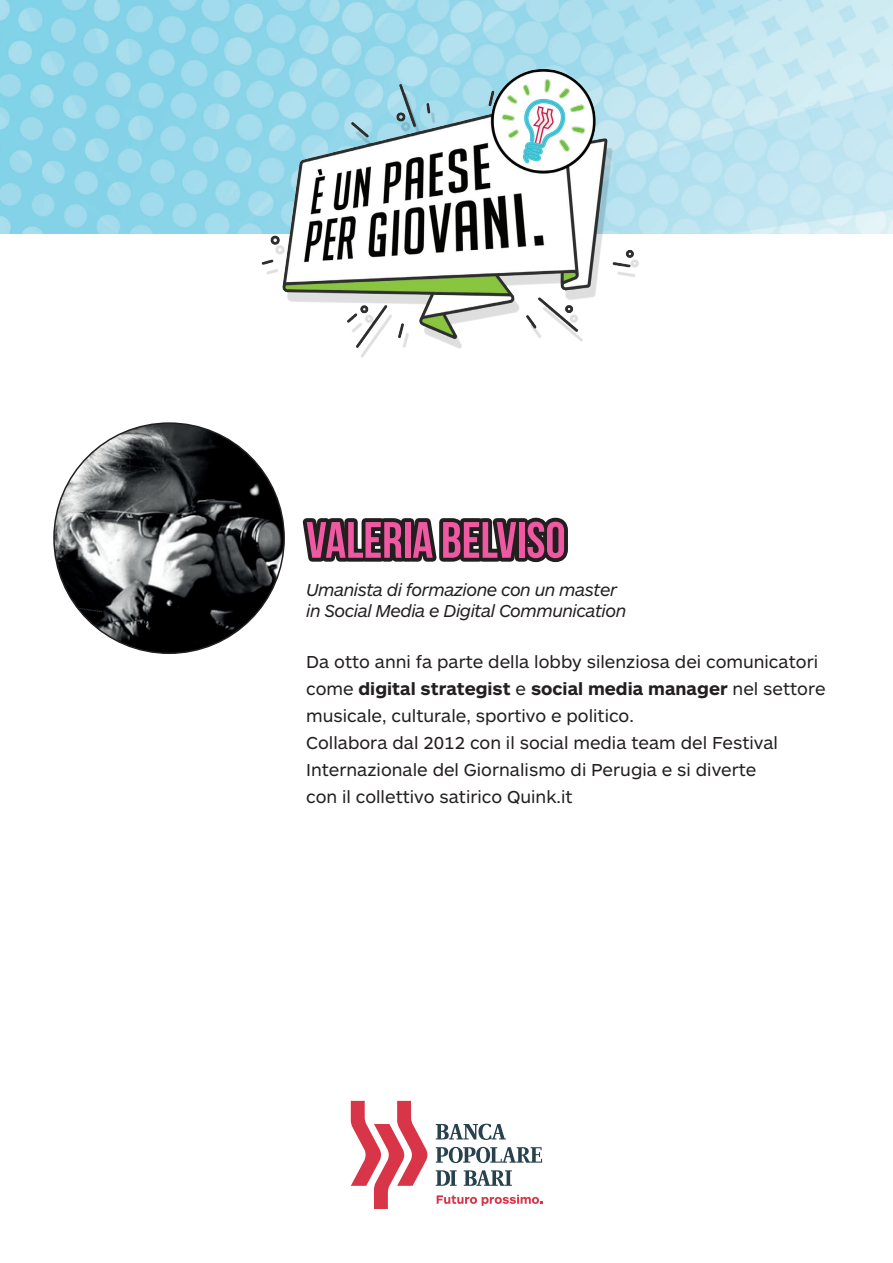
<style>
.page{position:relative;width:893px;height:1263px;background:#fff}
.page>*{position:absolute;margin:0;border:0;box-sizing:border-box;transform-origin:0 0}
.t1{font:700 51px "Bebas Neue";color:#ef59a1}
.t2{font:18px/27px "ARS Maquette Pro";color:#231f20}
.t3{font:italic 18px/21px "ARS Maquette Pro";letter-spacing:-.03em;color:#231f20}
.s1{font-weight:700}
</style>
<div class="page">
<img style="left:0;top:0;width:893px;height:234px">
<svg style="left:351px;top:1101px;width:76px;height:108px"></svg>
<svg style="left:436px;top:1124px;width:70px;height:16px"></svg>
<svg style="left:436px;top:1147px;width:106px;height:16px"></svg>
<svg style="left:436px;top:1170px;width:76px;height:16px"></svg>
<svg style="left:437px;top:1195px;width:105px;height:11px"></svg>
<img style="left:262px;top:54px;width:388px;height:304px">
<svg style="left:302px;top:517px;width:266px;height:46px;background:#3e3b3c"></svg>
<img style="left:54px;top:423px;width:230px;height:230px;border-radius:115px">
<h1 class="t1" style="left:306px;top:512px;width:261px">VALERIA BELVISO</h1>
<p class="t3" style="left:306px;top:578px;width:322px">Umanista di formazione con un master in Social Media e Digital Communication</p>
<p class="t2" style="left:306px;top:647px;width:521px">Da otto anni fa parte della lobby silenziosa dei comunicatori come <span class="s1">digital strategist</span> e <span class="s1">social media manager</span> nel settore musicale, culturale, sportivo e politico.<br>Collabora dal 2012 con il social media team del Festival Internazionale del Giornalismo di Perugia e si diverte<br>con il collettivo satirico Quink.it</p>
</div>
